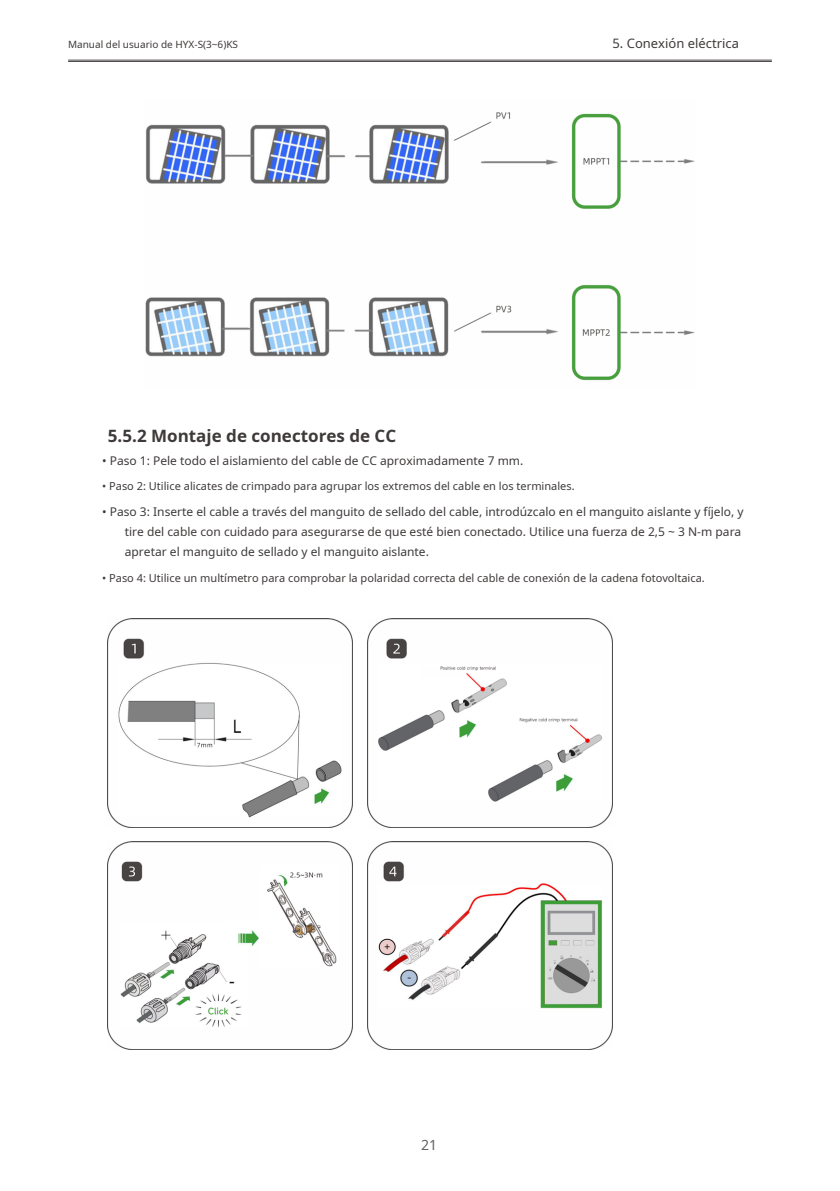
<style>
.page{position:relative;width:840px;height:1191px;background:#fff}
.page>*{position:absolute;margin:0;border:0;box-sizing:border-box;transform-origin:0 0}
.t1{font:700 17px "Noto Sans";color:#3e3a39}
.t2{font:14px "Noto Sans";color:#626060}
.t3{font:13px "Noto Sans";color:#3e3a39}
.t4{font:12px/20px "Noto Sans";color:#3e3a39}
.t5{font:11px "Noto Sans";color:#3e3a39}
.t6{font:10px "Noto Sans";color:#3e3a39}
</style>
<div class="page">
<hr style="left:68px;top:60px;width:703px;height:1px;background:#4c4948">
<hr style="left:68px;top:61px;width:703px;height:1px;background:#4c4948">
<img style="left:145px;top:112px;width:549px;height:269px">
<img style="left:108px;top:619px;width:244px;height:208px">
<img style="left:367px;top:619px;width:244px;height:208px">
<img style="left:108px;top:841px;width:244px;height:208px">
<img style="left:367px;top:841px;width:244px;height:208px">
<p class="t6" style="left:68px;top:37px;width:171px">Manual del usuario de HYX-S(3~6)KS</p>
<p class="t3" style="left:612px;top:34px;width:128px">5. Conexión eléctrica</p>
<h1 class="t1" style="left:108px;top:423px;width:290px">5.5.2 Montaje de conectores de CC</h1>
<p class="t4" style="left:102px;top:450px;width:422px">• Paso 1: Pele todo el aislamiento del cable de CC aproximadamente 7 mm.</p>
<p class="t5" style="left:102px;top:479px;width:474px">• Paso 2: Utilice alicates de crimpado para agrupar los extremos del cable en los terminales.</p>
<p class="t4" style="left:125px;top:501px;width:620px;text-indent:-23px">• Paso 3: Inserte el cable a través del manguito de sellado del cable, introdúzcalo en el manguito aislante y fíjelo, y tire del cable con cuidado para asegurarse de que esté bien conectado. Utilice una fuerza de 2,5 ~ 3 N-m para apretar el manguito de sellado y el manguito aislante.</p>
<p class="t5" style="left:102px;top:570px;width:604px">• Paso 4: Utilice un multímetro para comprobar la polaridad correcta del cable de conexión de la cadena fotovoltaica.</p>
<p class="t2" style="left:421px;top:1135px;width:18px">21</p>
</div>
